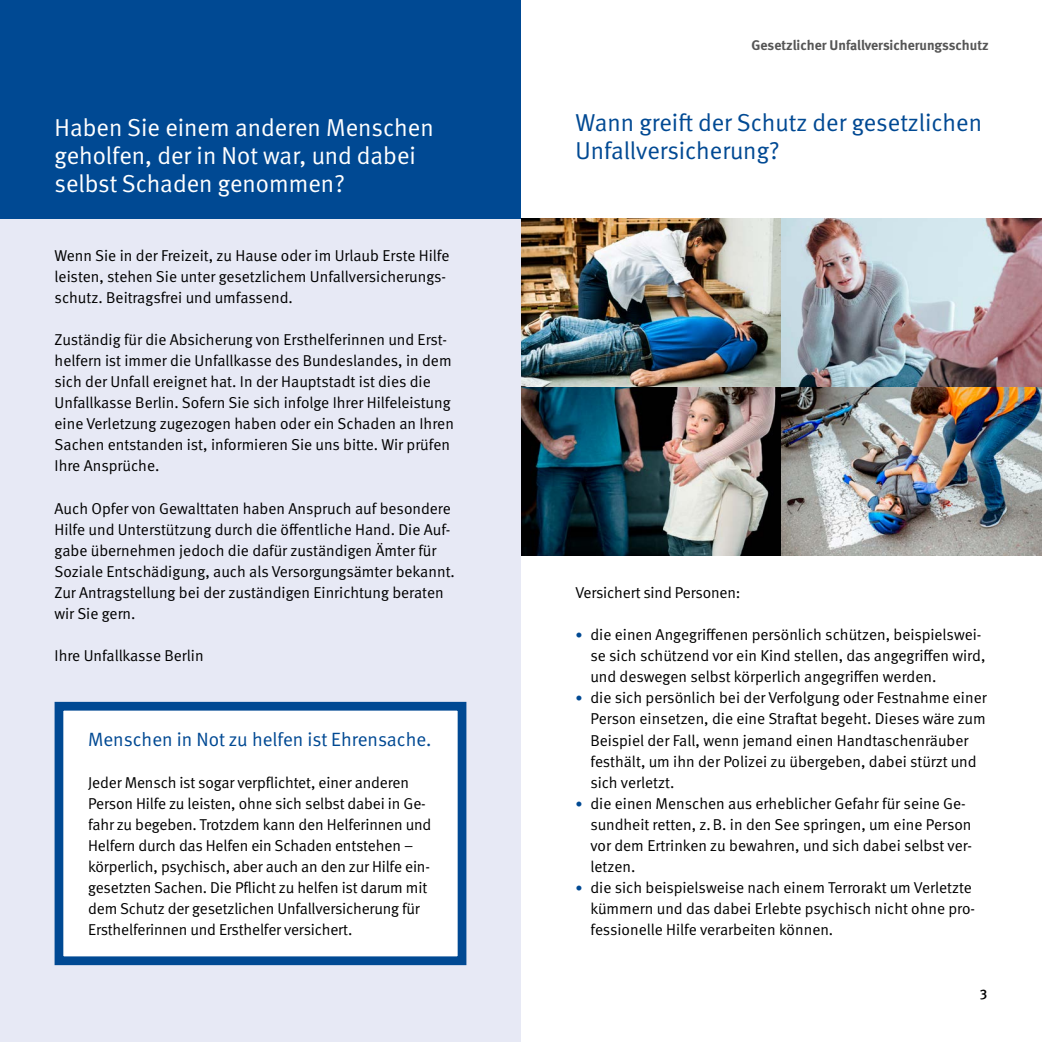
<style>
.page{position:relative;width:1042px;height:1042px;background:#fff}
.page>*{position:absolute;margin:0;border:0;box-sizing:border-box;transform-origin:0 0}
.t1{font:24.5px/28px "DGUV Meta";color:#fff}
.t2{font:24.5px/28px "DGUV Meta";color:#004993}
.t3{font:19.25px "DGUV Meta";color:#004993}
.t4{font:15.75px/21.2px "DGUV Meta";color:#000}
.t5{font:700 14px "DGUV Meta";color:#565656}
.t6{font:500 14px "DGUV Meta";color:#000}
.s1{font-size:14px;color:#004993}
</style>
<div class="page">
<div style="left:0;top:197px;width:521px;height:845px;background:#e7e9f5"></div>
<div style="left:0;top:0;width:521px;height:218px;background:#004993"></div>
<div style="left:59px;top:706px;width:403px;height:255px;background:#fff"></div>
<div style="left:55px;top:702px;width:411px;height:263px;border:9px solid #004993"></div>
<img style="left:521px;top:218px;width:260px;height:169px">
<img style="left:521px;top:387px;width:260px;height:169px">
<img style="left:781px;top:218px;width:261px;height:169px">
<img style="left:781px;top:387px;width:261px;height:169px">
<h1 class="t1" style="left:55px;top:114px;width:381px">Haben Sie einem anderen Menschen geholfen, der in Not war, und dabei selbst Schaden genommen?</h1>
<p class="t4" style="left:55px;top:245px;width:396px">Wenn Sie in der Freizeit, zu Hause oder im Urlaub Erste Hilfe leisten, stehen Sie unter gesetzlichem Unfallversicherungs&shy;schutz. Beitragsfrei und umfassend.</p>
<p class="t4" style="left:55px;top:329px;width:401px">Zuständig für die Absicherung von Ersthelferinnen und Erst&shy;helfern ist immer die Unfallkasse des Bundeslandes, in dem sich der Unfall ereignet hat. In der Hauptstadt ist dies die Unfallkasse Berlin. Sofern Sie sich infolge Ihrer Hilfeleistung eine Verletzung zugezogen haben oder ein Schaden an Ihren Sachen entstanden ist, informieren Sie uns bitte. Wir prüfen Ihre Ansprüche.</p>
<p class="t4" style="left:55px;top:498px;width:402px">Auch Opfer von Gewalttaten haben Anspruch auf besondere Hilfe und Unterstützung durch die öffentliche Hand. Die Auf&shy;gabe übernehmen jedoch die dafür zuständigen Ämter für Soziale Entschädigung, auch als Versorgungsämter bekannt.<br>Zur Antragstellung bei der zuständigen Einrichtung beraten wir Sie gern.</p>
<p class="t4" style="left:55px;top:645px;width:151px">Ihre Unfallkasse Berlin</p>
<p class="t3" style="left:88px;top:728px;width:345px">Menschen in Not zu helfen ist Ehrensache.</p>
<p class="t4" style="left:88px;top:772px;width:345px">Jeder Mensch ist sogar verpflichtet, einer anderen Person Hilfe zu leisten, ohne sich selbst dabei in Ge&shy;fahr zu begeben. Trotzdem kann den Helferinnen und Helfern durch das Helfen ein Schaden entstehen – körperlich, psychisch, aber auch an den zur Hilfe ein&shy;gesetzten Sachen. Die Pflicht zu helfen ist darum mit dem Schutz der gesetzlichen Unfallversicherung für Ersthelferinnen und Ersthelfer versichert.</p>
<p class="t5" style="left:751px;top:36px;width:238px">Gesetzlicher Unfallversicherungsschutz</p>
<h1 class="t2" style="left:575px;top:109px;width:408px">Wann greift der Schutz der gesetzlichen<br>Unfallversicherung?</h1>
<p class="t4" style="left:575px;top:582px;width:166px">Versichert sind Personen:</p>
<p class="t4" style="left:590px;top:624px;width:396px;text-indent:-15px"><span class="s1">•</span> die einen Angegriffenen persönlich schützen, beispielswei&shy;se sich schützend vor ein Kind stellen, das angegriffen wird, und deswegen selbst körperlich angegriffen werden.</p>
<p class="t4" style="left:590px;top:688px;width:398px;text-indent:-15px"><span class="s1">•</span> die sich persönlich bei der Verfolgung oder Festnahme einer Person einsetzen, die eine Straftat begeht. Dieses wäre zum Beispiel der Fall, wenn jemand einen Handtaschenräuber festhält, um ihn der Polizei zu übergeben, dabei stürzt und sich verletzt.</p>
<p class="t4" style="left:590px;top:793px;width:383px;text-indent:-15px"><span class="s1">•</span> die einen Menschen aus erheblicher Gefahr für seine Ge&shy;sundheit retten, z.B. in den See springen, um eine Person vor dem Ertrinken zu bewahren, und sich dabei selbst ver&shy;letzen.</p>
<p class="t4" style="left:590px;top:877px;width:386px;text-indent:-15px"><span class="s1">•</span> die sich beispielsweise nach einem Terrorakt um Verletzte kümmern und das dabei Erlebte psychisch nicht ohne pro&shy;fessionelle Hilfe verarbeiten können.</p>
<p class="t6" style="left:980px;top:985px;width:9px">3</p>
</div>
